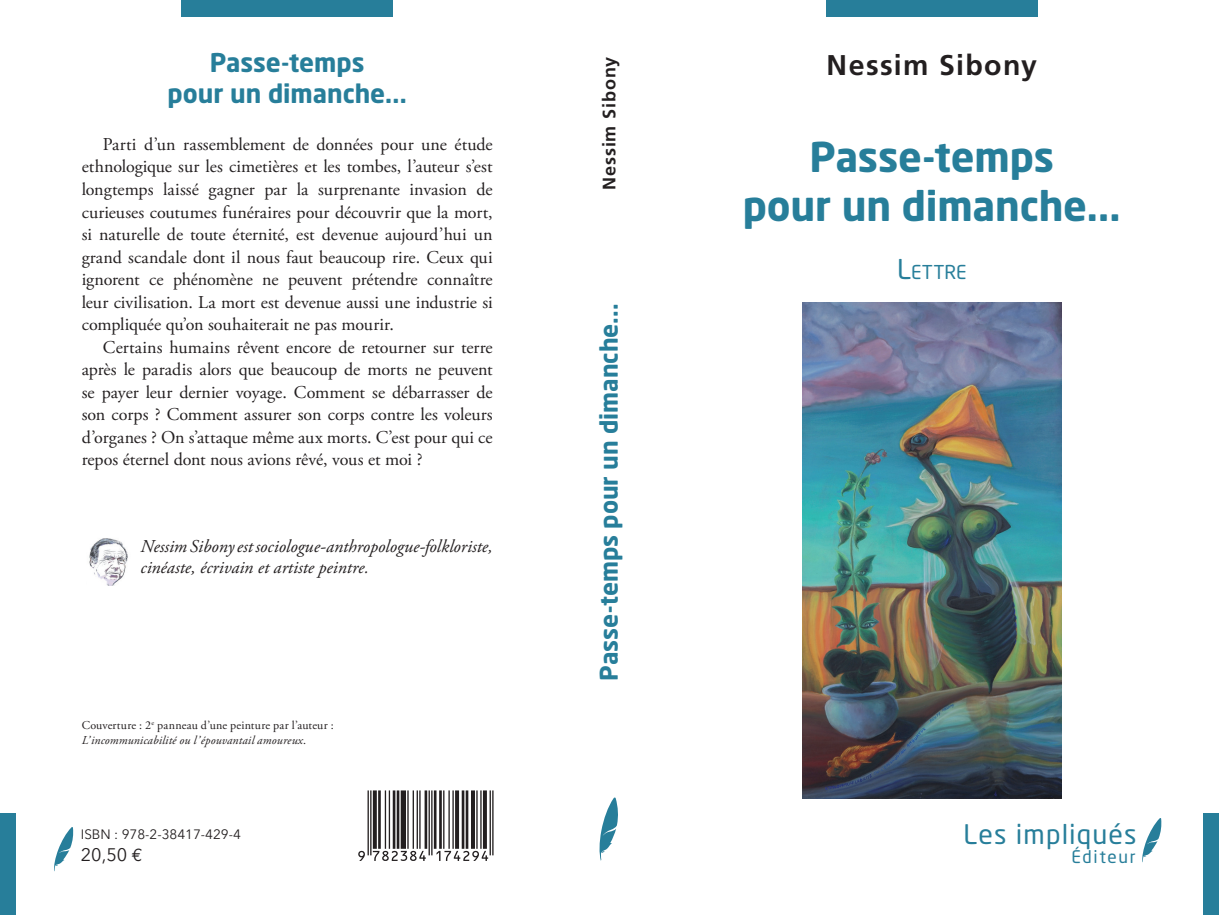
<style>
.page{position:relative;width:1219px;height:915px;background:#fff}
.page>*{position:absolute;margin:0;border:0;box-sizing:border-box;transform-origin:0 0}
.t1{font:700 40.5px/48.6px "Neo Sans Std";letter-spacing:-.005em;color:#277e9a;text-align:center}
.t2{font:700 28.5px "Frutiger LT Std";letter-spacing:.045em;color:#231f20}
.t3{font:26.7px "Neo Sans Std";letter-spacing:.045em;color:#277e9a}
.t4{font:700 25.5px/30.6px "Neo Sans Std";color:#277e9a;text-align:center}
.t5{font:700 24px "Neo Sans Std";color:#277e9a}
.t6{font:18.9px "Neo Sans Std";letter-spacing:.005em;color:#277e9a}
.t7{font:18px/22.5px "Adobe Garamond Pro";letter-spacing:-.005em;color:#231f20;text-align:justify}
.t8{font:italic 18px/21px "Adobe Garamond Pro";color:#231f20}
.t9{font:700 18px "Frutiger LT Std";letter-spacing:.045em;color:#231f20}
.t10{font:18px "Avenir Next LT Pro";color:#231f20}
.t11{font:17.1px "Neo Sans Std";letter-spacing:.095em;color:#277e9a}
.t12{font:13.5px "Avenir Next LT Pro";color:#231f20}
.t13{font:12px/14.4px "Adobe Garamond Pro";letter-spacing:.015em;color:#231f20}
.s1{font-style:italic}
.s2{font-family:"Euro Mono Std"}
.s3{font-size:27px}
</style>
<div class="page">
<div style="left:825px;top:0;width:212px;height:17px;background:#277e9a"></div>
<div style="left:181px;top:0;width:212px;height:17px;background:#277e9a"></div>
<svg style="left:54px;top:827px;width:20px;height:44px"></svg>
<div style="left:0;top:812px;width:16px;height:102px;background:#277e9a"></div>
<div style="left:1203px;top:813px;width:15px;height:101px;background:#277e9a"></div>
<svg style="left:599px;top:797px;width:19px;height:63px"></svg>
<svg style="left:1142px;top:818px;width:19px;height:44px"></svg>
<img style="left:802px;top:302px;width:259px;height:495px">
<img style="left:89px;top:538px;width:39px;height:47px">
<svg style="left:358px;top:790px;width:135px;height:70px"></svg>
<h3 class="t4" style="left:168px;top:47px;width:240px">Passe-temps<br>pour un dimanche...</h3>
<p class="t7" style="left:82px;top:134px;width:412px;text-indent:21px">Parti d’un rassemblement de données pour une étude ethnologique sur les cimetières et les tombes, l’auteur s’est longtemps laissé gagner par la surprenante invasion de curieuses coutumes funéraires pour découvrir que la mort, si naturelle de toute éternité, est devenue aujourd’hui un grand scandale dont il nous faut beaucoup rire. Ceux qui ignorent ce phénomène ne peuvent prétendre connaître leur civilisation. La mort est devenue aussi une industrie si compliquée qu’on souhaiterait ne pas mourir.</p>
<p class="t7" style="left:82px;top:336px;width:412px;text-indent:21px">Certains humains rêvent encore de retourner sur terre après le paradis alors que beaucoup de morts ne peuvent se payer leur dernier voyage. Comment se débarrasser de son corps ? Comment assurer son corps contre les voleurs d’organes ? On s’attaque même aux morts. C’est pour qui ce repos éternel dont nous avions rêvé, vous et moi ?</p>
<p class="t8" style="left:140px;top:536px;width:353px">Nessim Sibony est sociologue-anthropologue-folkloriste, cinéaste, écrivain et artiste peintre.</p>
<p class="t13" style="left:82px;top:718px;width:253px">Couverture : 2<sup>e</sup> panneau d’une peinture par l’auteur :<br><span class="s1">L’incommunicabilité ou l’épouvantail amoureux</span>.</p>
<p class="t12" style="left:81px;top:825px;width:161px">ISBN : 978-2-38417-429-4</p>
<p class="t10" style="left:81px;top:843px;width:63px">20,50 <span class="s2">€</span></p>
<p class="t9" style="left:598px;top:190px;width:135px;rotate:-90deg">Nessim Sibony</p>
<h3 class="t5" style="left:593px;top:680px;width:378px;rotate:-90deg">Passe-temps pour un dimanche...</h3>
<h2 class="t2" style="left:826px;top:48px;width:212px">Nessim Sibony</h2>
<h1 class="t1" style="left:742px;top:131px;width:379px">Passe-temps<br>pour un dimanche...</h1>
<p class="t6" style="left:896px;top:260px;width:71px"><span class="s3">L</span>ETTRE</p>
<h3 class="t3" style="left:963px;top:818px;width:175px">Les impliqués</h3>
<p class="t11" style="left:1071px;top:845px;width:66px">Éditeur</p>
</div>
